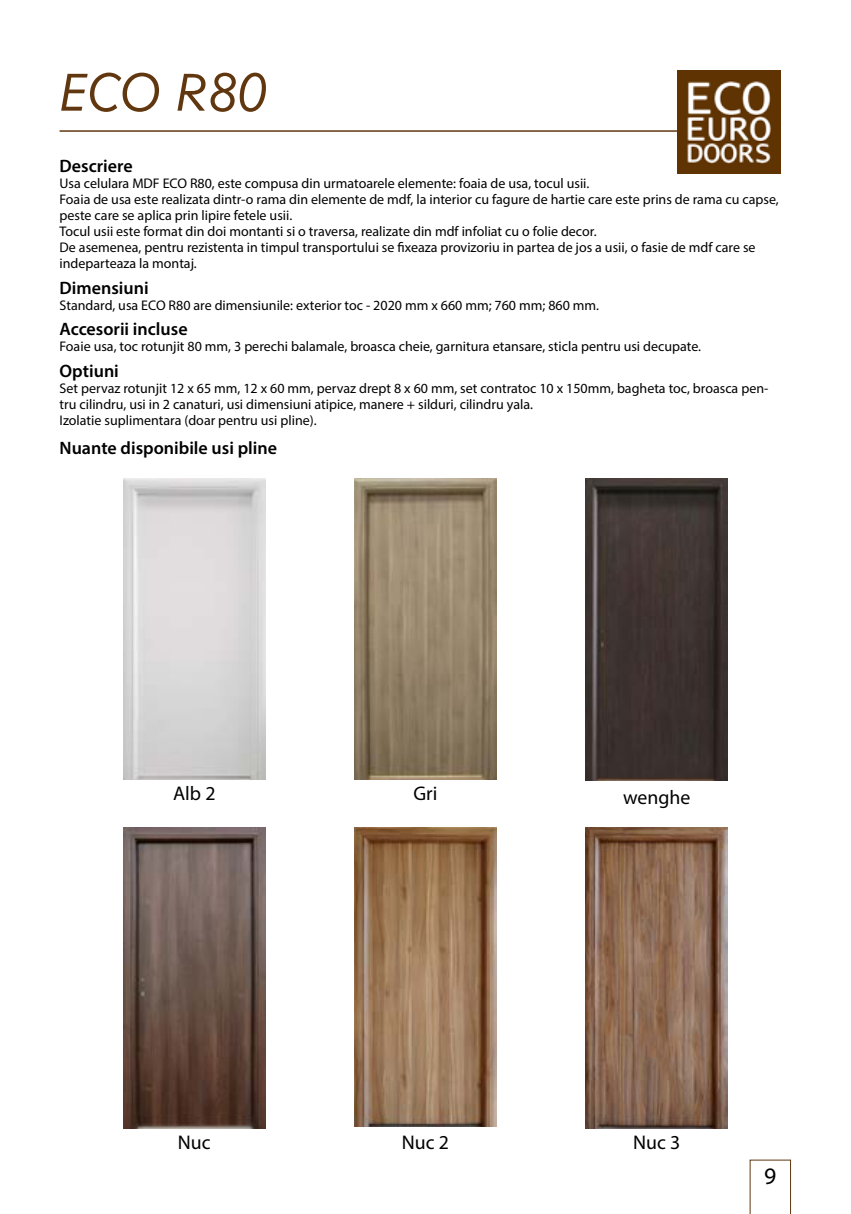
<style>
.page{position:relative;width:851px;height:1214px;background:#fff}
.page>*{position:absolute;margin:0;border:0;box-sizing:border-box;transform-origin:0 0}
.t1{font:52px "Geometric 415 BT Lite Italic A";color:#613710}
.t2{font:23.6px "Myriad Pro";color:#000}
.t3{font:19.8px "Myriad Pro";color:#000}
.t4{font:600 18px "Myriad Pro";color:#000}
.t5{font:14px/16px "Myriad Pro";color:#000}
</style>
<div class="page">
<img style="left:677px;top:71px;width:103px;height:103px">
<hr style="left:60px;top:130px;width:617px;height:2px;background:#613710">
<svg style="left:749px;top:1159px;width:41px;height:54px"></svg>
<img style="left:354px;top:827px;width:142px;height:298px">
<img style="left:354px;top:478px;width:142px;height:301px">
<img style="left:123px;top:827px;width:142px;height:301px">
<img style="left:585px;top:827px;width:142px;height:301px">
<img style="left:123px;top:478px;width:142px;height:301px">
<img style="left:585px;top:478px;width:142px;height:302px">
<h1 class="t1" style="left:60px;top:61px;width:209px">ECO R80</h1>
<p class="t4" style="left:60px;top:154px;width:75px">Descriere</p>
<p class="t5" style="left:60px;top:175px;width:720px">Usa celulara MDF ECO R80, este compusa din urmatoarele elemente: foaia de usa, tocul usii.<br>Foaia de usa este realizata dintr-o rama din elemente de mdf, la interior cu fagure de hartie care este prins de rama cu capse, peste care se aplica prin lipire fetele usii.<br>Tocul usii este format din doi montanti si o traversa, realizate din mdf infoliat cu o folie decor.<br>De asemenea, pentru rezistenta in timpul transportului se fixeaza provizoriu in partea de jos a usii, o fasie de mdf care se indeparteaza la montaj.</p>
<p class="t4" style="left:60px;top:276px;width:91px">Dimensiuni</p>
<p class="t5" style="left:60px;top:297px;width:541px">Standard, usa ECO R80 are dimensiunile: exterior toc - 2020 mm x 660 mm; 760 mm; 860 mm.</p>
<p class="t4" style="left:60px;top:318px;width:129px">Accesorii incluse</p>
<p class="t5" style="left:60px;top:338px;width:643px">Foaie usa, toc rotunjit 80 mm, 3 perechi balamale, broasca cheie, garnitura etansare, sticla pentru usi decupate.</p>
<p class="t4" style="left:60px;top:359px;width:61px">Optiuni</p>
<p class="t5" style="left:60px;top:380px;width:710px">Set pervaz rotunjit 12 x 65 mm, 12 x 60 mm, pervaz drept 8 x 60 mm, set contratoc 10 x 150mm, bagheta toc, broasca pen&shy;tru cilindru, usi in 2 canaturi, usi dimensiuni atipice, manere + silduri, cilindru yala.<br>Izolatie suplimentara (doar pentru usi pline).</p>
<p class="t4" style="left:60px;top:437px;width:219px">Nuante disponibile usi pline</p>
<h3 class="t3" style="left:173px;top:781px;width:44px">Alb 2</h3>
<h3 class="t3" style="left:623px;top:784px;width:69px">wenghe</h3>
<h3 class="t3" style="left:413px;top:781px;width:25px">Gri</h3>
<h3 class="t3" style="left:178px;top:1130px;width:34px">Nuc</h3>
<h3 class="t3" style="left:633px;top:1130px;width:49px">Nuc 3</h3>
<h3 class="t3" style="left:402px;top:1130px;width:49px">Nuc 2</h3>
<h2 class="t2" style="left:764px;top:1161px;width:14px">9</h2>
</div>
